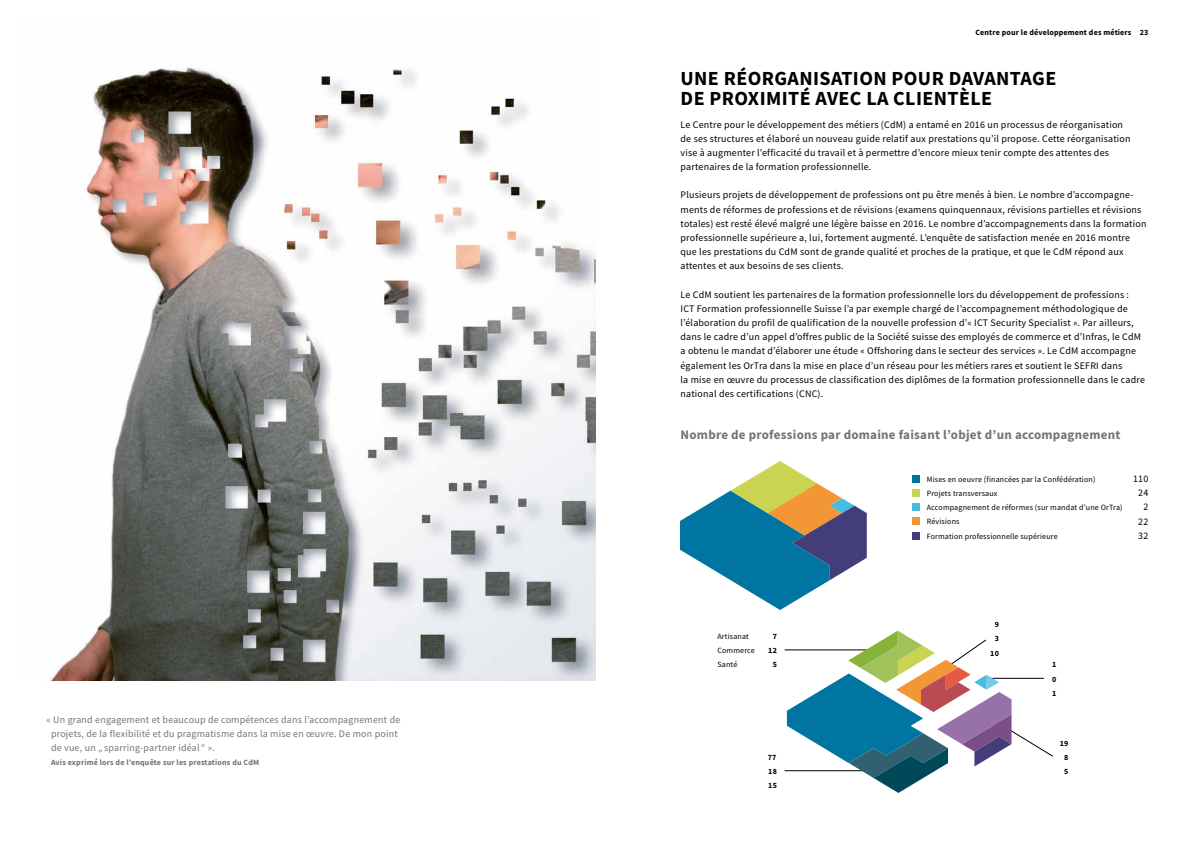
<style>
.page{position:relative;width:1191px;height:842px;background:#fff}
.page>*{position:absolute;margin:0;border:0;box-sizing:border-box;transform-origin:0 0}
.t1{font:700 20px/20px "Source Sans Pro";letter-spacing:.02em;color:#000}
.t2{font:700 13px "Source Sans Pro";letter-spacing:.02em;color:#777470}
.t3{font:10px/14.2px "Source Sans Pro";letter-spacing:.02em;color:#000}
.t4{font:10px/14.2px "Source Sans Pro";letter-spacing:.02em;color:#777470}
.t5{font:8px/14.2px "Source Sans Pro";letter-spacing:.02em;color:#000}
.t6{font:700 8px/14.2px "Source Sans Pro";letter-spacing:.02em;color:#000;text-align:center}
.t7{font:700 8px "Source Sans Pro";letter-spacing:.02em;color:#777470}
.t8{font:6.5px "Source Sans Pro";letter-spacing:.065em;color:#000}
</style>
<div class="page">
<img style="left:50px;top:67px;width:545px;height:613px">
<hr style="left:784px;top:650px;width:98px;height:1px;background:#000">
<hr style="left:784px;top:770px;width:98px;height:1px;background:#000">
<svg style="left:680px;top:461px;width:186px;height:149px"></svg>
<svg style="left:787px;top:631px;width:266px;height:162px"></svg>
<div style="left:912px;top:475px;width:7px;height:7px;background:#0075a1"></div>
<div style="left:912px;top:489px;width:7px;height:8px;background:#cad450"></div>
<div style="left:912px;top:504px;width:7px;height:7px;background:#46bce5"></div>
<div style="left:912px;top:518px;width:7px;height:7px;background:#f29636"></div>
<div style="left:912px;top:532px;width:7px;height:7px;background:#433e7a"></div>
<p class="t4" style="left:51px;top:712px;width:351px;text-indent:-5px">« Un grand engagement et beaucoup de compétences dans l’accompagnement de projets, de la flexibilité et du pragmatisme dans la mise en œuvre. De mon point de vue, un „ sparring-partner idéal “ ».</p>
<p class="t7" style="left:51px;top:757px;width:210px">Avis exprimé lors de l’enquête sur les prestations du CdM</p>
<p class="t6" style="left:975px;top:25px;width:175px">Centre pour le développement des métiers 23</p>
<h1 class="t1" style="left:680px;top:68px;width:377px">UNE RÉORGANISATION POUR DAVANTAGE<br>DE PROXIMITÉ AVEC LA CLIENTÈLE</h1>
<p class="t3" style="left:680px;top:117px;width:451px">Le Centre pour le développement des métiers (CdM) a entamé en 2016 un processus de réorganisation de ses structures et élaboré un nouveau guide relatif aux prestations qu’il propose. Cette réorganisation vise à augmenter l’efficacité du travail et à permettre d’encore mieux tenir compte des attentes des partenaires de la formation professionnelle.</p>
<p class="t3" style="left:680px;top:188px;width:467px">Plusieurs projets de développement de professions ont pu être menés à bien. Le nombre d’accompagne&shy;ments de réformes de professions et de révisions (examens quinquennaux, révisions partielles et révisions totales) est resté élevé malgré une légère baisse en 2016. Le nombre d’accompagnements dans la formation professionnelle supérieure a, lui, fortement augmenté. L’enquête de satisfaction menée en 2016 montre que les prestations du CdM sont de grande qualité et proches de la pratique, et que le CdM répond aux attentes et aux besoins de ses clients.</p>
<p class="t3" style="left:680px;top:287px;width:466px">Le CdM soutient les partenaires de la formation professionnelle lors du développement de professions :<br>ICT Formation professionnelle Suisse l’a par exemple chargé de l’accompagnement méthodologique de l’élaboration du profil de qualification de la nouvelle profession d’« ICT Security Specialist ». Par ailleurs, dans le cadre d’un appel d’offres public de la Société suisse des employés de commerce et d’Infras, le CdM a obtenu le mandat d’élaborer une étude « Offshoring dans le secteur des services ». Le CdM accompagne également les OrTra dans la mise en place d’un réseau pour les métiers rares et soutient le SEFRI dans<br>la mise en œuvre du processus de classification des diplômes de la formation professionnelle dans le cadre national des certifications (CNC).</p>
<p class="t8" style="left:681px;top:148px;width:99px">Zentrum für Berufsentwicklung</p>
<h2 class="t2" style="left:680px;top:426px;width:441px">Nombre de professions par domaine faisant l’objet d’un accompagnement</h2>
<p class="t5" style="left:926px;top:472px;width:197px">Mises en oeuvre (financées par la Confédération)<br>Projets transversaux<br>Accompagnement de réformes (sur mandat d’une OrTra)<br>Révisions<br>Formation professionnelle supérieure</p>
<p class="t3" style="left:1133px;top:472px;width:17px;text-align:right">110<br>24<br>2<br>22<br>32</p>
<p class="t5" style="left:717px;top:629px;width:39px">Artisanat<br>Commerce<br>Santé</p>
<p class="t6" style="left:768px;top:629px;width:10px">7<br>12<br>5</p>
<p class="t6" style="left:990px;top:617px;width:10px">9<br>3<br>10</p>
<p class="t6" style="left:768px;top:750px;width:11px;text-align:justify">77<br>18<br>15</p>
<p class="t6" style="left:1052px;top:658px;width:6px;text-align:justify">1<br>0<br>1</p>
<p class="t6" style="left:1059px;top:736px;width:10px">19<br>8<br>5</p>
</div>
